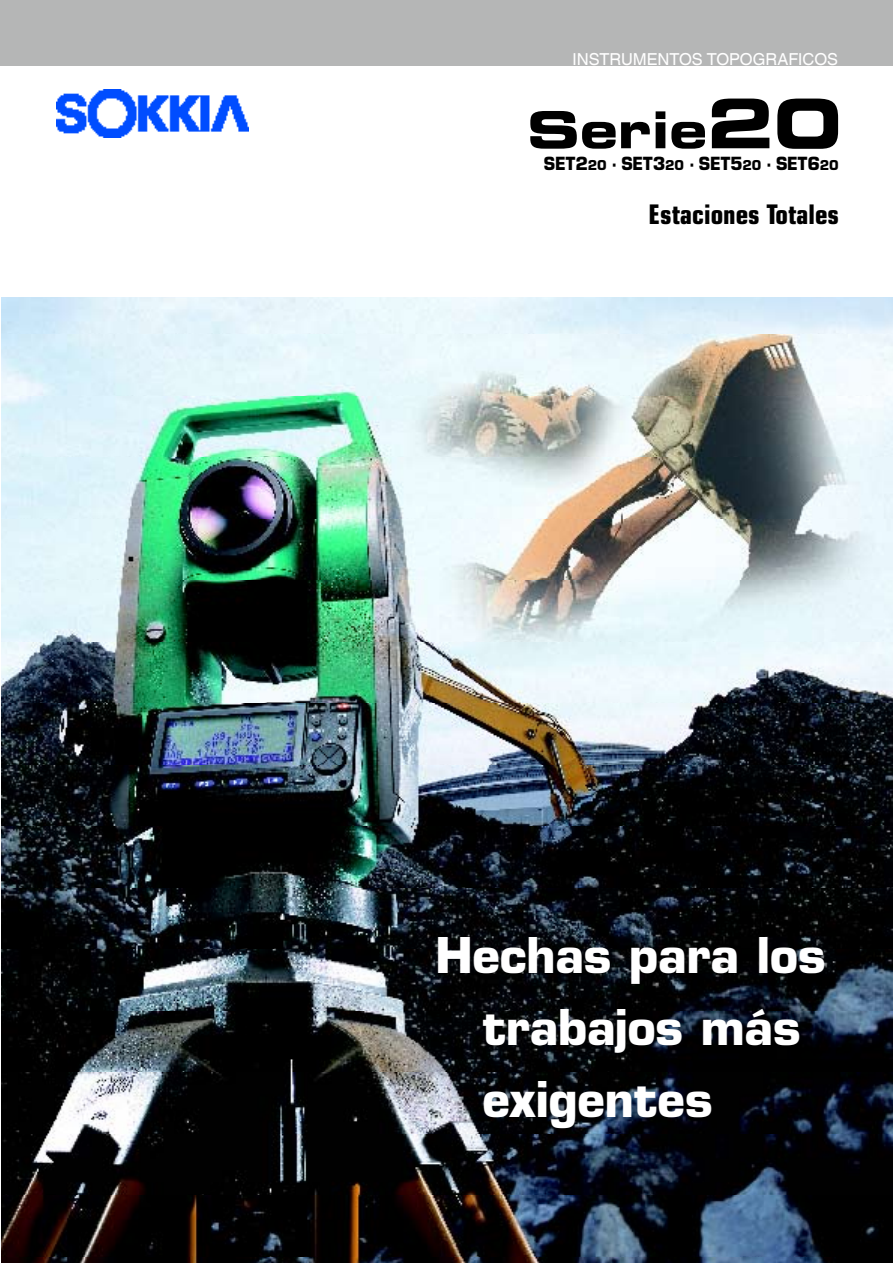
<style>
.page{position:relative;width:893px;height:1263px;background:#fff}
.page>*{position:absolute;margin:0;border:0;box-sizing:border-box;transform-origin:0 0}
.t1{font:67.95px "Eurostile LT Std Bold Ex 2";color:#000}
.t2{font:50.85px "Eurostile LT Std Bold Ex 2";color:#000}
.t3{font:700 48px/72px "Eurostile LT Std";letter-spacing:-.01em;color:#fff}
.t4{font:700 condensed 27px "Eurostile LT Std";color:#000}
.t5{font:700 17.7px "Eurostile LT Std";letter-spacing:-.005em;color:#000;scale:.9 1}
.t6{font:16.5px "Helvetica Linotype";letter-spacing:-.005em;color:#fff}
.s1{font-size:13.2px}
</style>
<div class="page">
<div style="left:0;top:0;width:893px;height:66px;background:#b5b6b6"></div>
<img style="left:2px;top:298px;width:891px;height:965px">
<img style="left:56px;top:89px;width:192px;height:48px">
<p class="t6" style="left:572px;top:49px;width:267px">INSTRUMENTOS TOPOGRAFICOS</p>
<h1 class="t1" style="left:707px;top:76px;width:136px">20</h1>
<p class="t2" style="left:527px;top:94px;width:181px">Serie</p>
<p class="t5" style="left:544px;top:152px;width:329px">SET2<span class="s1">20</span> · SET3<span class="s1">20</span> · SET5<span class="s1">20</span> · SET6<span class="s1">20</span></p>
<p class="t4" style="left:649px;top:198px;width:192px">Estaciones Totales</p>
<p class="t3" style="left:483px;top:920px;width:345px;text-indent:-47px">Hechas para los trabajos más exigentes</p>
</div>
